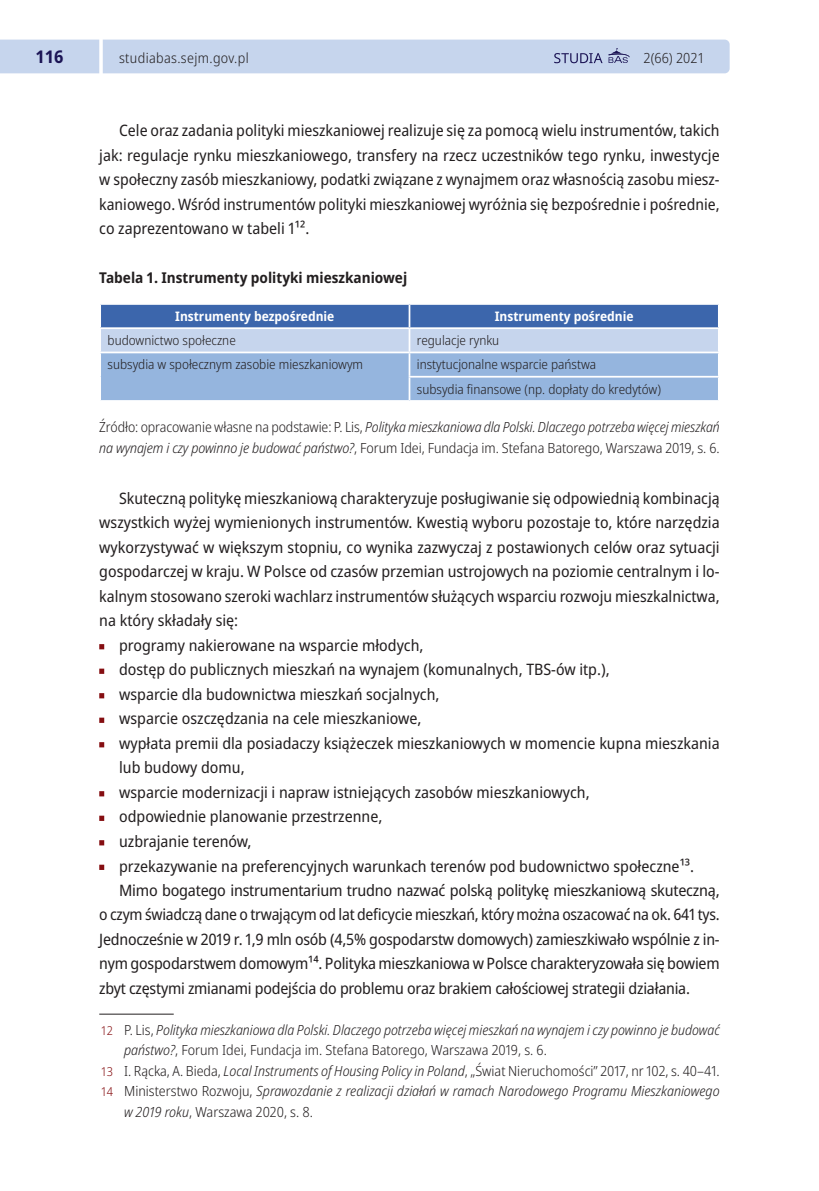
<style>
.page{position:relative;width:819px;height:1191px;background:#fff}
.page>*{position:absolute;margin:0;border:0;box-sizing:border-box;transform-origin:0 0}
.t1{font:700 semi-condensed 17.5px "Noto Sans";color:#1b1455}
.t2{font:semi-condensed 15.75px/24.5px "Noto Sans";color:#231f20;text-align:justify}
.t3{font:700 semi-condensed 14.88px "Noto Sans";color:#231f20}
.t4{font:300 semi-condensed 14px/20.5px "Noto Sans";color:#231f20}
.t5{font:italic 300 semi-condensed 14px "Noto Sans";color:#231f20}
.t6{font:300 semi-condensed 14px "Noto Sans";letter-spacing:.025em;color:#231f20}
.t7{font:300 semi-condensed 13.12px/24.3px "Noto Sans";color:#231f20}
.t8{font:700 semi-condensed 13.12px "Noto Sans";color:#fff}
.s1{font-style:italic}
.s2{font-style:normal;font-size:12.25px;color:#850e11}
.s3{font-style:normal}
.s4{font-size:12.25px;color:#850e11}
</style>
<div class="page">
<div style="left:0;top:40px;width:729px;height:33px;background:#c6d5ed"></div>
<hr style="left:99px;top:0;width:4px;height:112px;background:#fff">
<svg style="left:99px;top:644px;width:5px;height:5px"></svg>
<svg style="left:99px;top:668px;width:5px;height:6px"></svg>
<svg style="left:99px;top:693px;width:5px;height:5px"></svg>
<svg style="left:99px;top:717px;width:5px;height:6px"></svg>
<svg style="left:99px;top:742px;width:5px;height:5px"></svg>
<svg style="left:99px;top:791px;width:5px;height:5px"></svg>
<svg style="left:99px;top:815px;width:5px;height:6px"></svg>
<svg style="left:99px;top:840px;width:5px;height:5px"></svg>
<svg style="left:99px;top:864px;width:5px;height:6px"></svg>
<svg style="left:100px;top:304px;width:619px;height:96px;background:#91aed7"></svg>
<hr style="left:99px;top:1013px;width:75px;height:1px;background:#231f20">
<p class="t1" style="left:36px;top:44px;width:30px">116</p>
<p class="t6" style="left:119px;top:48px;width:131px">studiabas.sejm.gov.pl</p>
<p class="t4" style="left:643px;top:48px;width:63px">2(66) 2021</p>
<p class="t2" style="left:99px;top:119px;width:622px;text-indent:20px">Cele oraz zadania polityki mieszkaniowej realizuje się za pomocą wielu instrumentów, takich jak: regulacje rynku mieszkaniowego, transfery na rzecz uczestników tego rynku, inwestycje w społeczny zasób mieszkaniowy, podatki związane z wynajmem oraz własnością zasobu miesz&shy;kaniowego. Wśród instrumentów polityki mieszkaniowej wyróżnia się bezpośrednie i pośrednie, co zaprezentowano w tabeli 112.</p>
<p class="t3" style="left:99px;top:267px;width:309px">Tabela 1. Instrumenty polityki mieszkaniowej</p>
<p class="t8" style="left:175px;top:307px;width:161px">Instrumenty bezpośrednie</p>
<p class="t8" style="left:495px;top:307px;width:140px">Instrumenty pośrednie</p>
<p class="t7" style="left:108px;top:328px;width:130px">budownictwo społeczne</p>
<p class="t7" style="left:417px;top:328px;width:84px">regulacje rynku</p>
<p class="t7" style="left:108px;top:353px;width:257px">subsydia w społecznym zasobie mieszkaniowym</p>
<p class="t7" style="left:417px;top:353px;width:245px">instytucjonalne wsparcie państwa<br>subsydia finansowe (np. dopłaty do kredytów)</p>
<p class="t4" style="left:99px;top:417px;width:622px">Źródło: opracowanie własne na podstawie: P. Lis, <span class="s1">Polityka mieszkaniowa dla Polski. Dlaczego potrzeba więcej mieszkań na wynajem i czy powinno je budować państwo?</span>, Forum Idei, Fundacja im. Stefana Batorego, Warszawa 2019, s. 6.</p>
<p class="t2" style="left:119px;top:486px;width:602px">Skuteczną politykę mieszkaniową charakteryzuje posługiwanie się odpowiednią kombinacją</p>
<p class="t2" style="left:99px;top:511px;width:622px">wszystkich wyżej wymienionych instrumentów. Kwestią wyboru pozostaje to, które narzędzia</p>
<p class="t2" style="left:99px;top:535px;width:622px">wykorzystywać w większym stopniu, co wynika zazwyczaj z postawionych celów oraz sytuacji</p>
<p class="t2" style="left:99px;top:560px;width:622px">gospodarczej w kraju. W Polsce od czasów przemian ustrojowych na poziomie centralnym i lo-</p>
<p class="t2" style="left:99px;top:584px;width:622px">kalnym stosowano szeroki wachlarz instrumentów służących wsparciu rozwoju mieszkalnictwa,</p>
<p class="t2" style="left:99px;top:609px;width:140px">na który składały się:</p>
<p class="t2" style="left:119px;top:633px;width:306px">programy nakierowane na wsparcie młodych,</p>
<p class="t2" style="left:119px;top:658px;width:492px">dostęp do publicznych mieszkań na wynajem (komunalnych, TBS-ów itp.),</p>
<p class="t2" style="left:119px;top:682px;width:322px">wsparcie dla budownictwa mieszkań socjalnych,</p>
<p class="t2" style="left:119px;top:707px;width:304px">wsparcie oszczędzania na cele mieszkaniowe,</p>
<p class="t2" style="left:119px;top:731px;width:602px">wypłata premii dla posiadaczy książeczek mieszkaniowych w momencie kupna mieszkania</p>
<p class="t2" style="left:119px;top:756px;width:127px">lub budowy domu,</p>
<p class="t2" style="left:119px;top:780px;width:472px">wsparcie modernizacji i napraw istniejących zasobów mieszkaniowych,</p>
<p class="t2" style="left:119px;top:805px;width:265px">odpowiednie planowanie przestrzenne,</p>
<p class="t2" style="left:119px;top:829px;width:134px">uzbrajanie terenów,</p>
<p class="t2" style="left:119px;top:854px;width:576px">przekazywanie na preferencyjnych warunkach terenów pod budownictwo społeczne13.</p>
<p class="t2" style="left:119px;top:878px;width:602px">Mimo bogatego instrumentarium trudno nazwać polską politykę mieszkaniową skuteczną,</p>
<p class="t2" style="left:99px;top:903px;width:622px">o czym świadczą dane o trwającym od lat deficycie mieszkań, który można oszacować na ok. 641 tys.</p>
<p class="t2" style="left:99px;top:927px;width:622px">Jednocześnie w 2019 r. 1,9 mln osób (4,5% gospodarstw domowych) zamieszkiwało wspólnie z in-</p>
<p class="t2" style="left:99px;top:952px;width:622px">nym gospodarstwem domowym14. Polityka mieszkaniowa w Polsce charakteryzowała się bowiem</p>
<p class="t2" style="left:99px;top:976px;width:592px">zbyt częstymi zmianami podejścia do problemu oraz brakiem całościowej strategii działania.</p>
<p class="t5" style="left:101px;top:1019px;width:620px"><span class="s2">12</span> <span class="s3">P. Lis,</span> Polityka mieszkaniowa dla Polski. Dlaczego potrzeba więcej mieszkań na wynajem i czy powinno je budować</p>
<p class="t4" style="left:124px;top:1040px;width:424px"><span class="s1">państwo?</span>, Forum Idei, Fundacja im. Stefana Batorego, Warszawa 2019, s. 6.</p>
<p class="t4" style="left:101px;top:1060px;width:620px"><span class="s4">13</span> I. Rącka, A. Bieda, <span class="s1">Local Instruments of Housing Policy in Poland</span>, „Świat Nieruchomości” 2017, nr 102, s. 40–41.</p>
<p class="t5" style="left:101px;top:1081px;width:620px"><span class="s2">14</span> <span class="s3">Ministerstwo Rozwoju,</span> Sprawozdanie z realizacji działań w ramach Narodowego Programu Mieszkaniowego</p>
<p class="t4" style="left:124px;top:1101px;width:190px"><span class="s1">w 2019 roku</span>, Warszawa 2020, s. 8.</p>
</div>
